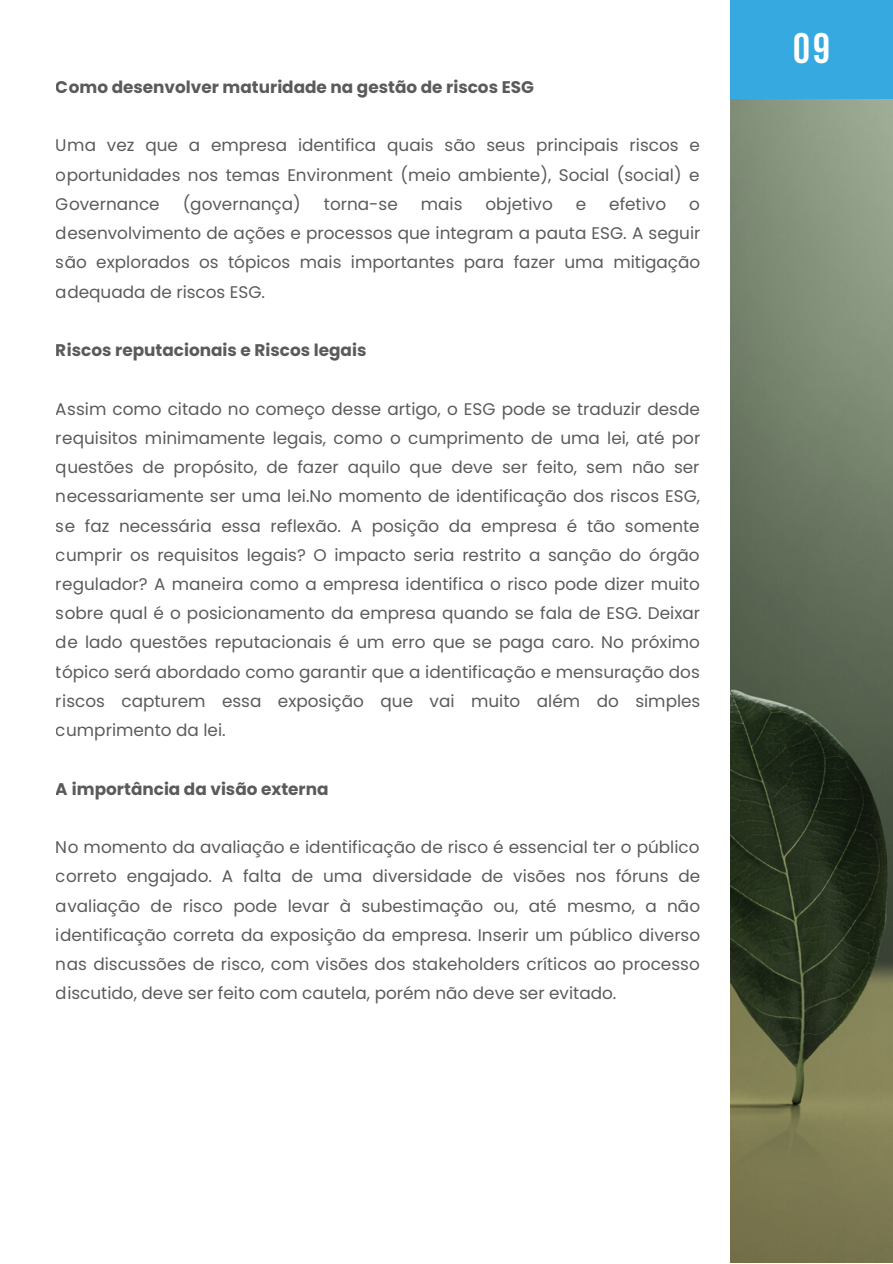
<style>
.page{position:relative;width:893px;height:1264px;background:#fff}
.page>*{position:absolute;margin:0;border:0;box-sizing:border-box;transform-origin:0 0}
.t1{font:700 42.45px "Bebas Neue";color:#fff}
.t2{font:16.8px/29.2px "Poppins";color:#000;text-align:justify}
.t3{font:700 16.8px "Poppins";color:#000}
</style>
<div class="page">
<img style="left:730px;top:98px;width:162px;height:1164px">
<div style="left:730px;top:0;width:162px;height:98px;background:#36a9e1"></div>
<p class="t3" style="left:56px;top:75px;width:479px">Como desenvolver maturidade na gestão de riscos ESG</p>
<p class="t2" style="left:56px;top:131px;width:645px">Uma vez que a empresa identifica quais são seus principais riscos e oportunidades nos temas Environment (meio ambiente), Social (social) e Governance</p>
<p class="t2" style="left:183px;top:189px;width:120px">(governança)</p>
<p class="t2" style="left:324px;top:189px;width:75px">torna-se</p>
<p class="t2" style="left:421px;top:189px;width:43px">mais</p>
<p class="t2" style="left:485px;top:189px;width:69px">objetivo</p>
<p class="t2" style="left:575px;top:189px;width:12px">e</p>
<p class="t2" style="left:609px;top:189px;width:58px">efetivo</p>
<p class="t2" style="left:56px;top:189px;width:646px;text-indent:633px">o desenvolvimento de ações e processos que integram a pauta ESG. A seguir são explorados os tópicos mais importantes para fazer uma mitigação adequada de riscos ESG.</p>
<p class="t3" style="left:56px;top:338px;width:312px">Riscos reputacionais e Riscos legais</p>
<p class="t2" style="left:56px;top:394px;width:646px">Assim como citado no começo desse artigo, o ESG pode se traduzir desde requisitos minimamente legais, como o cumprimento de uma lei, até por questões de propósito, de fazer aquilo que deve ser feito, sem não ser necessariamente ser uma lei.No momento de identificação dos riscos ESG, se faz necessária essa reflexão. A posição da empresa é tão somente cumprir os requisitos legais? O impacto seria restrito a sanção do órgão regulador? A maneira como a empresa identifica o risco pode dizer muito sobre qual é o posicionamento da empresa quando se fala de ESG. Deixar de lado questões reputacionais é um erro que se paga caro. No próximo tópico será abordado como garantir que a identificação e mensuração dos riscos capturem essa exposição que vai muito além do simples cumprimento da lei.</p>
<p class="t3" style="left:56px;top:777px;width:274px">A importância da visão externa</p>
<p class="t2" style="left:56px;top:832px;width:645px">No momento da avaliação e identificação de risco é essencial ter o público correto engajado. A falta de uma diversidade de visões nos fóruns de avaliação de risco pode levar à subestimação ou, até mesmo, a não identificação correta da exposição da empresa. Inserir um público diverso nas discussões de risco, com visões dos stakeholders críticos ao processo discutido, deve ser feito com cautela, porém não deve ser evitado.</p>
<p class="t1" style="left:793px;top:31px;width:38px">09</p>
</div>
